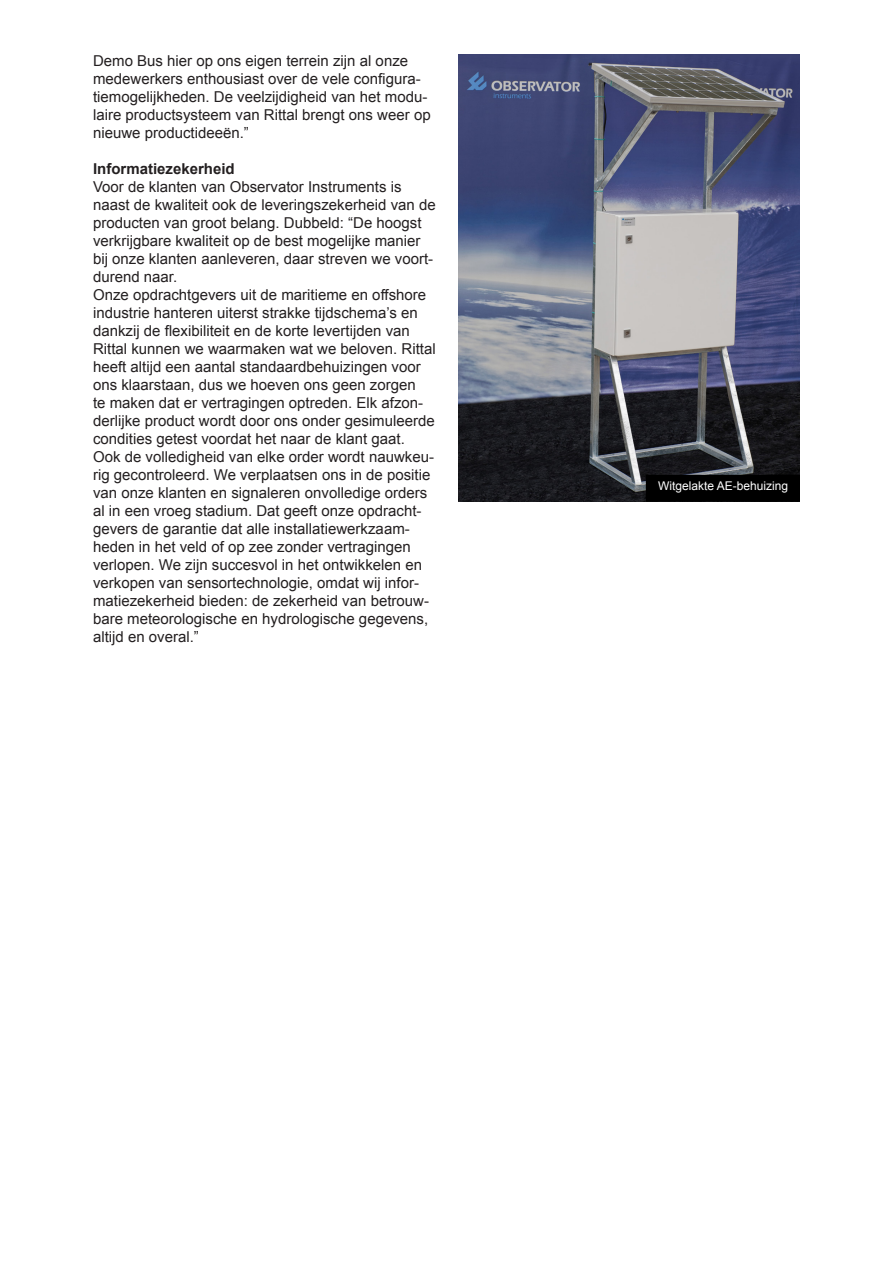
<style>
.page{position:relative;width:893px;height:1263px;background:#fff}
.page>*{position:absolute;margin:0;border:0;box-sizing:border-box;transform-origin:0 0}
.t1{font:15px/18px "Arial";color:#231f20}
.t2{font:700 15px "Arial";color:#231f20}
.t3{font:12px "Arial";color:#fff}
</style>
<div class="page">
<img style="left:458px;top:55px;width:342px;height:446px">
<div style="left:646px;top:475px;width:154px;height:27px;background:#000"></div>
<p class="t1" style="left:93px;top:52px;width:339px">Demo Bus hier op ons eigen terrein zijn al onze medewerkers enthousiast over de vele configura&shy;tiemogelijkheden. De veelzijdigheid van het modu&shy;laire productsysteem van Rittal brengt ons weer op nieuwe productideeën.”</p>
<p class="t2" style="left:93px;top:159px;width:143px">Informatiezekerheid</p>
<p class="t1" style="left:93px;top:178px;width:344px">Voor de klanten van Observator Instruments is naast de kwaliteit ook de leveringszekerheid van de producten van groot belang. Dubbeld: “De hoogst verkrijgbare kwaliteit op de best mogelijke manier bij onze klanten aanleveren, daar streven we voort&shy;durend naar.</p>
<p class="t1" style="left:93px;top:286px;width:344px">Onze opdrachtgevers uit de maritieme en offshore industrie hanteren uiterst strakke tijdschema’s en dankzij de flexibiliteit en de korte levertijden van Rittal kunnen we waarmaken wat we beloven. Rittal heeft altijd een aantal standaardbehuizingen voor ons klaarstaan, dus we hoeven ons geen zorgen<br>te maken dat er vertragingen optreden. Elk afzon&shy;derlijke product wordt door ons onder gesimuleerde condities getest voordat het naar de klant gaat.<br>Ook de volledigheid van elke order wordt nauwkeu&shy;rig gecontroleerd. We verplaatsen ons in de positie van onze klanten en signaleren onvolledige orders al in een vroeg stadium. Dat geeft onze opdracht&shy;gevers de garantie dat alle installatiewerkzaam&shy;heden in het veld of op zee zonder vertragingen verlopen. We zijn succesvol in het ontwikkelen en verkopen van sensortechnologie, omdat wij infor&shy;matiezekerheid bieden: de zekerheid van betrouw&shy;bare meteorologische en hydrologische gegevens, altijd en overal.”</p>
<p class="t3" style="left:658px;top:478px;width:132px">Witgelakte AE-behuizing</p>
</div>
